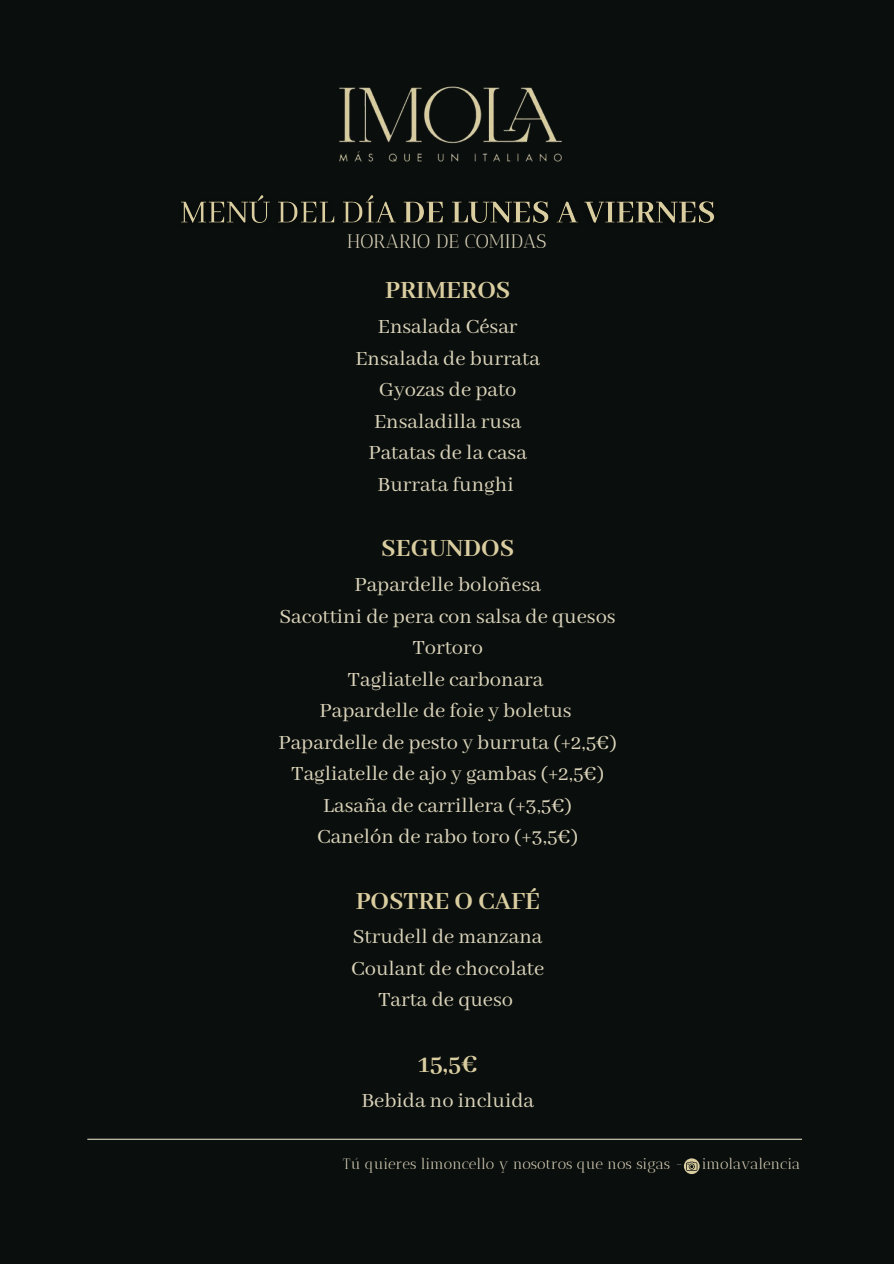
<style>
.page{position:relative;width:894px;height:1264px;background:#fff}
.page>*{position:absolute;margin:0;border:0;box-sizing:border-box;transform-origin:0 0}
.t1{font:700 27px "Abhaya Libre";color:#dacea1}
.t2{font:22.5px/31.5px "Abhaya Libre";color:#dbd4bb;text-align:center}
.t3{font:19.5px "Antic Didone";color:#dbd4bb}
.t4{font:15px "Antic Didone";color:#dbd4bb}
</style>
<div class="page">
<div style="left:0;top:0;width:893px;height:1263px;background:#0a0e0c"></div>
<img style="left:339px;top:86px;width:223px;height:76px">
<hr style="left:87px;top:1138px;width:714px;height:1px;background:#dbd4bb">
<img style="left:181px;top:195px;width:533px;height:28px">
<svg style="left:683px;top:1158px;width:16px;height:16px"></svg>
<h2 class="t3" style="left:347px;top:229px;width:201px">HORARIO DE COMIDAS</h2>
<p class="t1" style="left:385px;top:276px;width:127px">PRIMEROS</p>
<p class="t2" style="left:355px;top:312px;width:186px">Ensalada César<br>Ensalada de burrata<br>Gyozas de pato<br>Ensaladilla rusa<br>Patatas de la casa<br>Burrata funghi</p>
<h3 class="t1" style="left:381px;top:533px;width:134px">SEGUNDOS</h3>
<h3 class="t2" style="left:278px;top:569px;width:340px">Papardelle boloñesa<br>Sacottini de pera con salsa de quesos<br>Tortoro<br>Tagliatelle carbonara<br>Papardelle de foie y boletus<br>Papardelle de pesto y burruta (+2,5€)<br>Tagliatelle de ajo y gambas (+2,5€)<br>Lasaña de carrillera (+3,5€)<br>Canelón de rabo toro (+3,5€)</h3>
<h2 class="t1" style="left:355px;top:885px;width:186px">POSTRE O CAFÉ</h2>
<h2 class="t2" style="left:351px;top:922px;width:195px">Strudell de manzana<br>Coulant de chocolate<br>Tarta de queso</h2>
<h2 class="t1" style="left:418px;top:1049px;width:61px">15,5€</h2>
<h2 class="t2" style="left:361px;top:1085px;width:174px">Bebida no incluida</h2>
<h2 class="t4" style="left:343px;top:1154px;width:458px">Tú quieres limoncello y nosotros que nos sigas - imolavalencia</h2>
</div>
